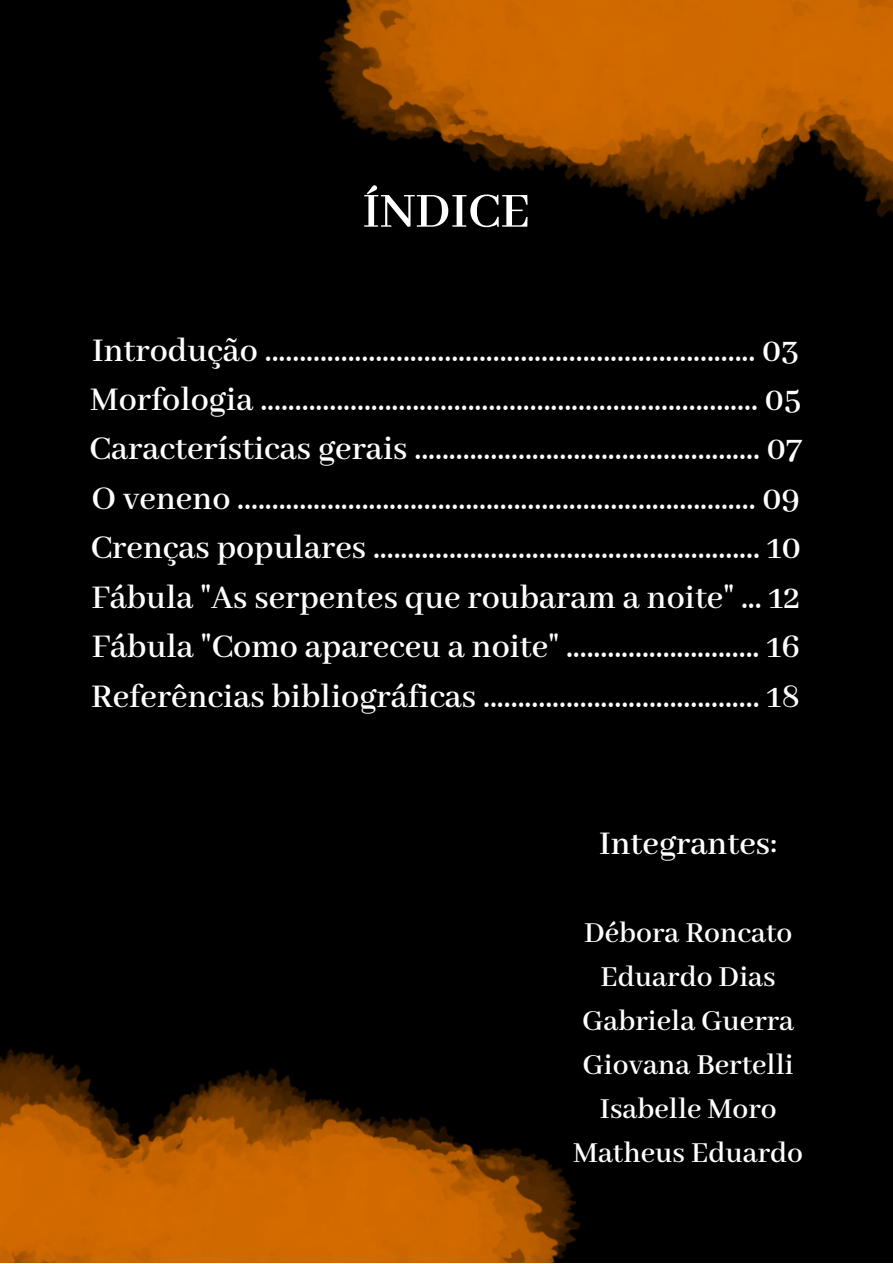
<style>
.page{position:relative;width:893px;height:1264px;background:#fff}
.page>*{position:absolute;margin:0;border:0;box-sizing:border-box;transform-origin:0 0}
.t1{font:600 54px "Abhaya Libre";color:#fff}
.t2{font:600 36px/49.5px "Abhaya Libre";color:#fff;text-align:justify}
.t3{font:600 31.5px/43.8px "Abhaya Libre";color:#fff;text-align:center}
</style>
<div class="page">
<div style="left:0;top:0;width:892px;height:1262px;background:#000"></div>
<img style="left:0;top:1049px;width:581px;height:213px">
<img style="left:319px;top:0;width:573px;height:219px">
<h1 class="t1" style="left:362px;top:181px;width:169px">ÍNDICE</h1>
<p class="t2" style="left:90px;top:327px;width:713px">Introdução ....................................................................... 03<br>Morfologia ........................................................................ 05<br>Características gerais .................................................. 07<br>O veneno ........................................................................... 09<br>Crenças populares ........................................................ 10<br>Fábula "As serpentes que roubaram a noite" ... 12<br>Fábula "Como apareceu a noite" ............................ 16<br>Referências bibliográficas ........................................ 18</p>
<p class="t2" style="left:599px;top:819px;width:180px">Integrantes:</p>
<p class="t3" style="left:573px;top:912px;width:231px">Débora Roncato<br>Eduardo Dias<br>Gabriela Guerra<br>Giovana Bertelli<br>Isabelle Moro<br>Matheus Eduardo</p>
</div>
